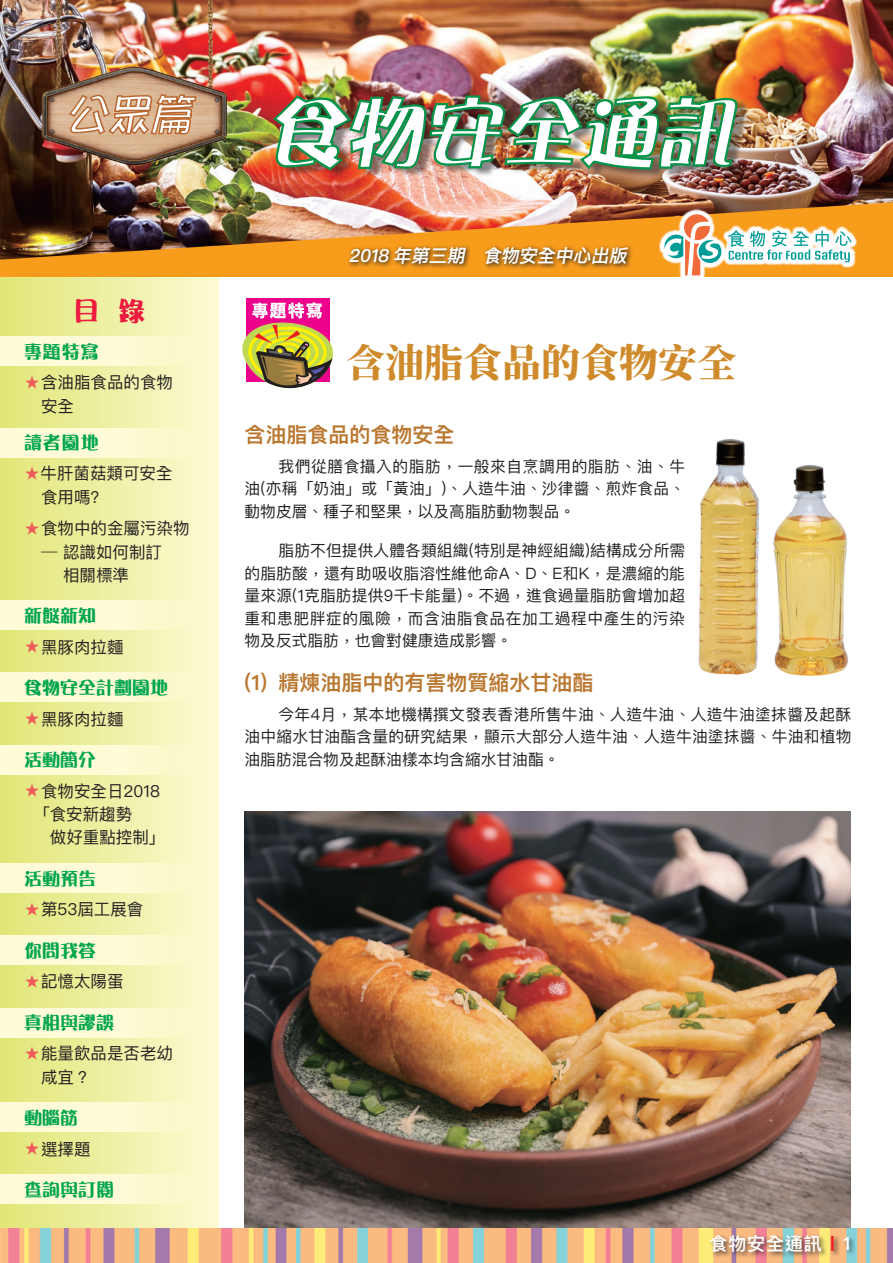
<style>
.page{position:relative;width:893px;height:1263px;background:#fff}
.page>*{position:absolute;margin:0;border:0;box-sizing:border-box;transform-origin:0 0}
.t1{font:800 39px "Source Han Serif TC";color:#cf8b2b}
.t2{font:27px "DFPOP3 W12 WINP BF";color:#ed1a3f}
.t3{font:600 21px "Ping Fang TC";color:#b97730}
.t4{font:18px "DFPOP3 W12 WINP BF";color:#00a54f}
.t5{font:italic 600 18px "Ping Fang HK";color:#fff}
.t6{font:600 18px "Ping Fang TC";letter-spacing:.05em;color:#fff}
.t7{font:16.5px/23.2px "Ping Fang TC";color:#231f20}
.t8{font:15.75px/22.5px "Ping Fang TC";letter-spacing:.015em;color:#231f20;text-align:justify}
.s1{font-family:"Adobe Ming Std";font-weight:300;color:#f0595b}
.s2{font-size:21px;color:#ee1d23}
</style>
<div class="page">
<div style="left:0;top:264px;width:219px;height:968px;background:linear-gradient(to right,#e0e677,#fdfad4)"></div>
<div style="left:0;top:336px;width:219px;height:30px;background:#fffbd6"></div>
<div style="left:0;top:428px;width:219px;height:29px;background:#fffbd6"></div>
<div style="left:0;top:601px;width:219px;height:29px;background:#fffbd6"></div>
<div style="left:0;top:672px;width:219px;height:30px;background:#fffbd6"></div>
<div style="left:0;top:745px;width:219px;height:29px;background:#fffbd6"></div>
<div style="left:0;top:863px;width:219px;height:30px;background:#fffbd6"></div>
<div style="left:0;top:935px;width:219px;height:29px;background:#fffbd6"></div>
<div style="left:0;top:1008px;width:219px;height:29px;background:#fffbd6"></div>
<div style="left:0;top:1103px;width:219px;height:29px;background:#fffbd6"></div>
<div style="left:0;top:1174px;width:219px;height:30px;background:#fffbd6"></div>
<div style="left:246px;top:298px;width:83px;height:84px;background:#ed028c"></div>
<svg style="left:242px;top:302px;width:91px;height:87px"></svg>
<div style="left:0;top:194px;width:893px;height:82px;background:#f89c1c"></div>
<img style="left:698px;top:439px;width:150px;height:237px">
<img style="left:244px;top:812px;width:606px;height:417px">
<img style="left:0;top:1229px;width:893px;height:34px">
<img style="left:0;top:0;width:893px;height:260px">
<div style="left:278px;top:95px;width:473px;height:84px;background:#231f20;opacity:.5"></div>
<img style="left:262px;top:94px;width:483px;height:78px">
<svg style="left:659px;top:209px;width:198px;height:68px"></svg>
<svg style="left:664px;top:214px;width:57px;height:61px"></svg>
<svg style="left:728px;top:230px;width:123px;height:32px"></svg>
<svg style="left:347px;top:244px;width:287px;height:25px"></svg>
<div style="left:708px;top:1233px;width:147px;height:26px;background:#231f20;opacity:.75"></div>
<img style="left:41px;top:0;width:186px;height:166px">
<svg style="left:64px;top:93px;width:134px;height:43px"></svg>
<h2 class="t2" style="left:73px;top:297px;width:73px">目 錄</h2>
<p class="t4" style="left:24px;top:342px;width:76px">專題特寫</p>
<p class="t7" style="left:41px;top:370px;width:133px;text-indent:-17px"><span class="s1">★</span>含油脂食品的食物安全</p>
<p class="t4" style="left:24px;top:433px;width:76px">讀者園地</p>
<p class="t7" style="left:41px;top:462px;width:133px;text-indent:-17px"><span class="s1">★</span>牛肝菌菇類可安全食用嗎?</p>
<p class="t7" style="left:24px;top:517px;width:167px"><span class="s1">★</span>食物中的金屬污染物</p>
<p class="t7" style="left:41px;top:540px;width:122px">─ 認識如何制訂</p>
<p class="t7" style="left:63px;top:563px;width:67px">相關標準</p>
<p class="t4" style="left:24px;top:607px;width:74px">新餸新知</p>
<p class="t7" style="left:24px;top:635px;width:101px"><span class="s1">★</span>黑豚肉拉麵</p>
<p class="t4" style="left:24px;top:679px;width:146px">食物安全計劃園地</p>
<p class="t7" style="left:24px;top:707px;width:101px"><span class="s1">★</span>黑豚肉拉麵</p>
<p class="t4" style="left:24px;top:751px;width:74px">活動簡介</p>
<p class="t7" style="left:34px;top:779px;width:128px;text-indent:-10px"><span class="s1">★</span>食物安全日2018「食安新趨勢</p>
<p class="t7" style="left:50px;top:826px;width:117px">做好重點控制」</p>
<p class="t4" style="left:24px;top:869px;width:74px">活動預告</p>
<p class="t7" style="left:24px;top:898px;width:121px"><span class="s1">★</span>第53屆工展會</p>
<p class="t4" style="left:24px;top:941px;width:74px">你問我答</p>
<p class="t7" style="left:24px;top:970px;width:101px"><span class="s1">★</span>記憶太陽蛋</p>
<p class="t4" style="left:24px;top:1013px;width:92px">真相與謬誤</p>
<p class="t7" style="left:41px;top:1042px;width:133px;text-indent:-17px"><span class="s1">★</span>能量飲品是否老幼咸宜？</p>
<p class="t4" style="left:24px;top:1109px;width:55px">動腦筋</p>
<p class="t7" style="left:24px;top:1137px;width:68px"><span class="s1">★</span>選擇題</p>
<p class="t4" style="left:24px;top:1181px;width:92px">查詢與訂閱</p>
<p class="t5" style="left:349px;top:245px;width:284px">2018 年第三期 食物安全中心出版</p>
<h1 class="t1" style="left:346px;top:341px;width:391px">含油脂食品的食物安全</h1>
<h3 class="t3" style="left:244px;top:422px;width:211px">含油脂食品的食物安全</h3>
<p class="t8" style="left:244px;top:455px;width:442px;text-indent:34px">我們從膳食攝入的脂肪，一般來自烹調用的脂肪、油、牛油(亦稱「奶油」或「黃油」)、人造牛油、沙律醬、煎炸食品、動物皮層、種子和堅果，以及高脂肪動物製品。</p>
<p class="t8" style="left:244px;top:539px;width:442px;text-indent:34px">脂肪不但提供人體各類組織(特別是神經組織)結構成分所需的脂肪酸，還有助吸收脂溶性維他命A、D、E和K，是濃縮的能量來源(1克脂肪提供9千卡能量)。不過，進食過量脂肪會增加超重和患肥胖症的風險，而含油脂食品在加工過程中產生的污染物及反式脂肪，也會對健康造成影響。</p>
<h3 class="t3" style="left:244px;top:670px;width:351px">(1) 精煉油脂中的有害物質縮水甘油酯</h3>
<p class="t8" style="left:244px;top:703px;width:609px;text-indent:34px">今年4月，某本地機構撰文發表香港所售牛油、人造牛油、人造牛油塗抹醬及起酥油中縮水甘油酯含量的研究結果，顯示大部分人造牛油、人造牛油塗抹醬、牛油和植物油脂肪混合物及起酥油樣本均含縮水甘油酯。</p>
<p class="t6" style="left:709px;top:1233px;width:143px">食物安全通訊 <span class="s2">I</span> 1</p>
</div>
